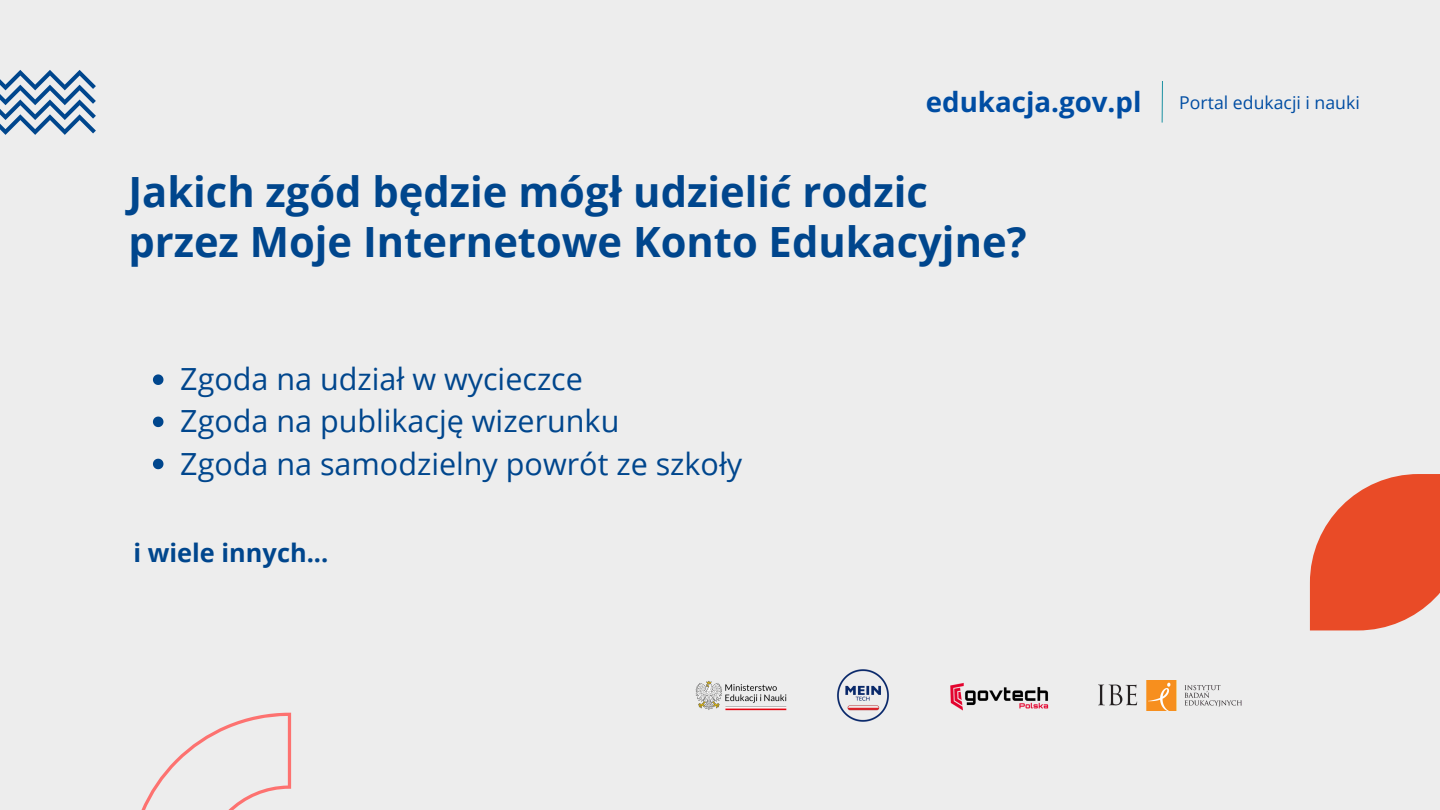
<style>
.page{position:relative;width:1440px;height:810px;background:#ededed}
.page>*{position:absolute;margin:0;border:0;box-sizing:border-box;transform-origin:0 0}
.t1{font:700 41.7px "Open Sans";color:#00468d}
.t2{font:30.5px "Open Sans";color:#00468d}
.t3{font:700 27.7px "Open Sans";color:#004da3}
.t4{font:700 25.4px "Open Sans";color:#00468d}
.t5{font:17.7px "Open Sans";color:#004da3}
</style>
<div class="page">
<svg style="left:153px;top:374px;width:10px;height:11px"></svg>
<svg style="left:153px;top:417px;width:10px;height:10px"></svg>
<svg style="left:153px;top:459px;width:10px;height:10px"></svg>
<svg style="left:1310px;top:474px;width:130px;height:156px"></svg>
<svg style="left:141px;top:713px;width:150px;height:97px"></svg>
<svg style="left:1161px;top:81px;width:2px;height:42px"></svg>
<svg style="left:0;top:70px;width:96px;height:65px"></svg>
<img style="left:695px;top:680px;width:92px;height:31px">
<img style="left:1098px;top:681px;width:143px;height:30px">
<img style="left:837px;top:669px;width:52px;height:53px">
<img style="left:950px;top:682px;width:99px;height:29px">
<p class="t3" style="left:926px;top:82px;width:217px">edukacja.gov.pl</p>
<p class="t5" style="left:1179px;top:90px;width:182px">Portal edukacji i nauki</p>
<p class="t1" style="left:128px;top:163px;width:801px">Jakich zgód będzie mógł udzielić rodzic</p>
<p class="t1" style="left:128px;top:212px;width:900px">przez Moje Internetowe Konto Edukacyjne?</p>
<p class="t2" style="left:180px;top:358px;width:404px">Zgoda na udział w wycieczce</p>
<p class="t2" style="left:180px;top:400px;width:441px">Zgoda na publikację wizerunku</p>
<p class="t2" style="left:180px;top:442px;width:564px">Zgoda na samodzielny powrót ze szkoły</p>
<p class="t4" style="left:134px;top:534px;width:196px">i wiele innych...</p>
</div>
